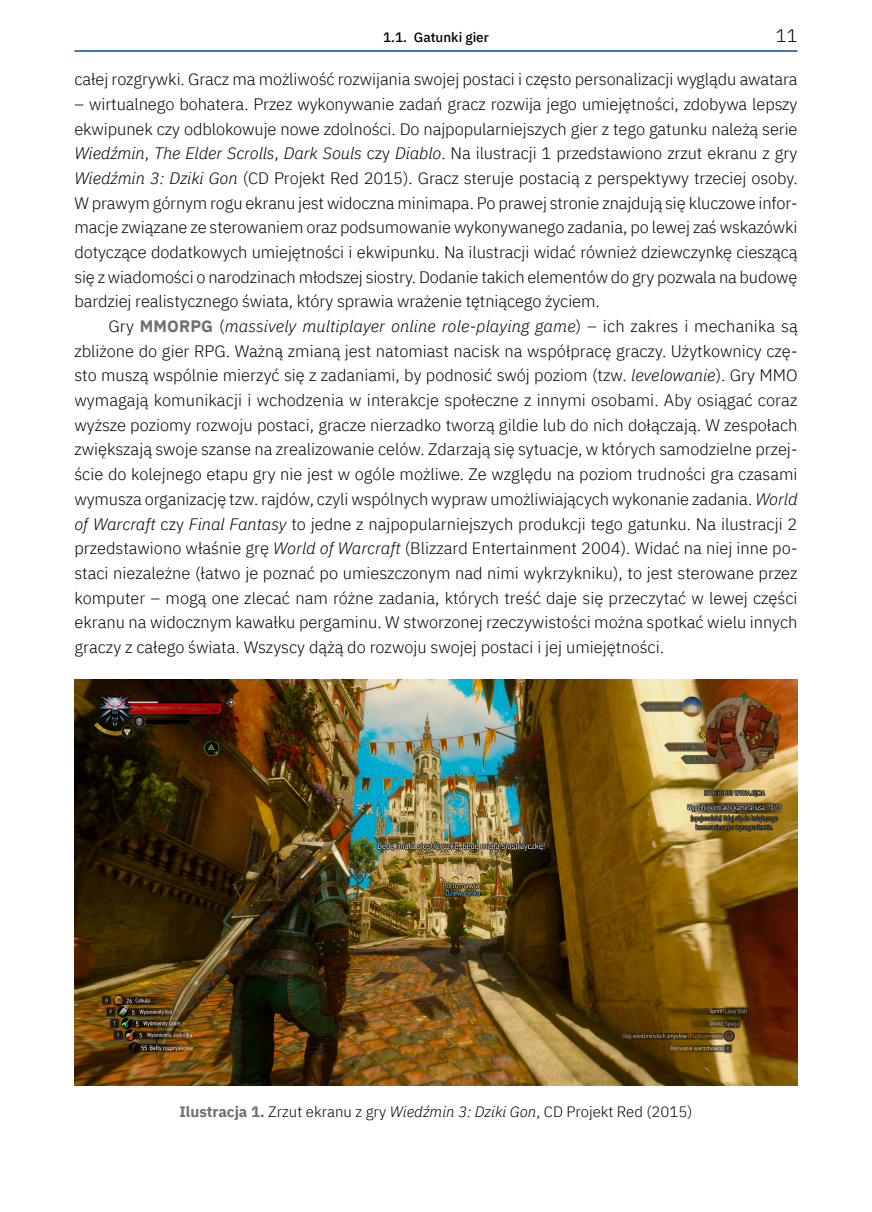
<style>
.page{position:relative;width:872px;height:1212px;background:#fff}
.page>*{position:absolute;margin:0;border:0;box-sizing:border-box;transform-origin:0 0}
.t1{font:300 18px "IBM Plex Sans";color:#000}
.t2{font:300 16.5px/24.8px "IBM Plex Sans";letter-spacing:-.005em;color:#000;text-align:justify}
.t3{font:300 15px "IBM Plex Sans";color:#000}
.t4{font:500 13.5px "IBM Plex Sans";color:#000}
.s1{font-style:italic}
.s2{font-weight:700;color:#706f6f}
</style>
<div class="page">
<hr style="left:74px;top:50px;width:723px;height:2px;background:#004f9f">
<img style="left:74px;top:679px;width:723px;height:407px">
<p class="t4" style="left:383px;top:27px;width:107px">1.1. Gatunki gier</p>
<p class="t1" style="left:776px;top:22px;width:23px">11</p>
<p class="t2" style="left:74px;top:66px;width:724px">całej rozgrywki. Gracz ma możliwość rozwijania swojej postaci i często personalizacji wyglądu awatara</p>
<p class="t2" style="left:74px;top:90px;width:724px">– wirtualnego bohatera. Przez wykonywanie zadań gracz rozwija jego umiejętności, zdobywa lepszy ekwipunek czy odblokowuje nowe zdolności. Do najpopularniejszych gier z tego gatunku należą serie <span class="s1">Wiedźmin</span>, <span class="s1">The Elder Scrolls</span>, <span class="s1">Dark Souls</span> czy <span class="s1">Diablo</span>. Na ilustracji 1 przedstawiono zrzut ekranu z gry <span class="s1">Wiedźmin 3: Dziki Gon</span> (CD Projekt Red 2015). Gracz steruje postacią z perspektywy trzeciej osoby.<br>W prawym górnym rogu ekranu jest widoczna minimapa. Po prawej stronie znajdują się kluczowe infor&shy;macje związane ze sterowaniem oraz podsumowanie wykonywanego zadania, po lewej zaś wskazówki dotyczące dodatkowych umiejętności i ekwipunku. Na ilustracji widać również dziewczynkę cieszącą się z wiadomości o narodzinach młodszej siostry. Dodanie takich elementów do gry pozwala na budowę bardziej realistycznego świata, który sprawia wrażenie tętniącego życiem.</p>
<p class="t2" style="left:74px;top:312px;width:725px;text-indent:34px">Gry <span class="s2">MMORPG</span> (<span class="s1">massively multiplayer online role-playing game</span>) – ich zakres i mechanika są zbliżone do gier RPG. Ważną zmianą jest natomiast nacisk na współpracę graczy. Użytkownicy czę&shy;sto muszą wspólnie mierzyć się z zadaniami, by podnosić swój poziom (tzw. <span class="s1">levelowanie</span>). Gry MMO wymagają komunikacji i wchodzenia w interakcje społeczne z innymi osobami. Aby osiągać coraz wyższe poziomy rozwoju postaci, gracze nierzadko tworzą gildie lub do nich dołączają. W zespołach zwiększają swoje szanse na zrealizowanie celów. Zdarzają się sytuacje, w których samodzielne przej&shy;ście do kolejnego etapu gry nie jest w ogóle możliwe. Ze względu na poziom trudności gra czasami wymusza organizację tzw. rajdów, czyli wspólnych wypraw umożliwiających wykonanie zadania. <span class="s1">World of Warcraft</span> czy <span class="s1">Final Fantasy</span> to jedne z najpopularniejszych produkcji tego gatunku. Na ilustracji 2 przedstawiono właśnie grę <span class="s1">World of Warcraft</span> (Blizzard Entertainment 2004). Widać na niej inne po&shy;staci niezależne (łatwo je poznać po umieszczonym nad nimi wykrzykniku), to jest sterowane przez komputer – mogą one zlecać nam różne zadania, których treść daje się przeczytać w lewej części ekranu na widocznym kawałku pergaminu. W stworzonej rzeczywistości można spotkać wielu innych graczy z całego świata. Wszyscy dążą do rozwoju swojej postaci i jej umiejętności.</p>
<p class="t3" style="left:179px;top:1100px;width:515px"><span class="s2">Ilustracja 1.</span> Zrzut ekranu z gry <span class="s1">Wiedźmin 3: Dziki Gon</span>, CD Projekt Red (2015)</p>
</div>
